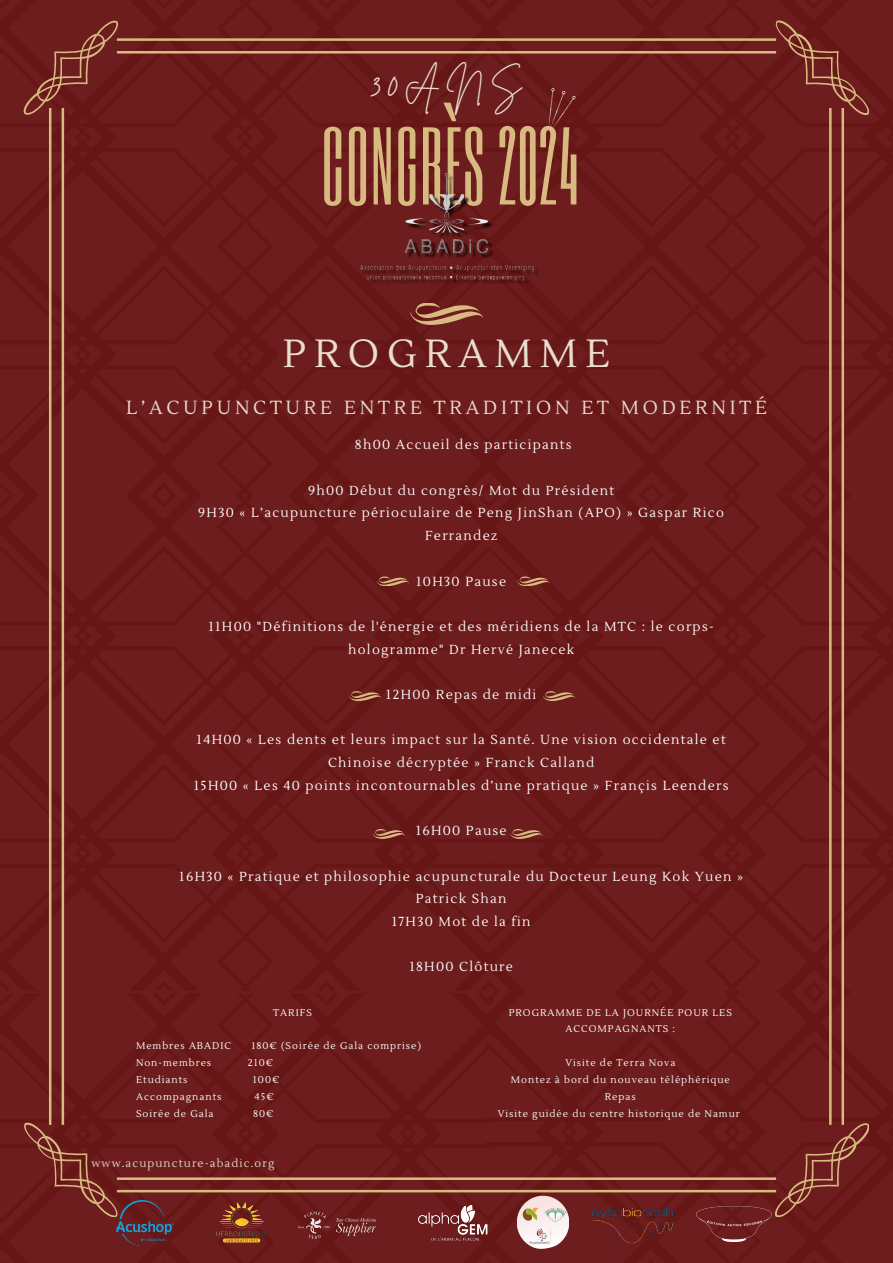
<style>
.page{position:relative;width:893px;height:1263px;background:#6d1d1d}
.page>*{position:absolute;margin:0;border:0;box-sizing:border-box;transform-origin:0 0}
.t1{font:91.43px "Six Caps";letter-spacing:.02em;color:#d8ba81}
.t2{font:39.15px "Lustria";letter-spacing:.2em;color:#e8ddcf}
.t3{font:32.92px "Brittany Signature";letter-spacing:.2em;color:#e8ddcf}
.t4{font:18.9px "Lustria";letter-spacing:.2em;color:#e8ddcf}
.t5{font:13.05px/22.6px "Lustria";letter-spacing:.1em;color:#fff;text-align:center}
.t6{font:11.1px "Lustria";letter-spacing:.1em;color:#e8ddcf}
.t7{font:9.75px/16.9px "Lustria";letter-spacing:.1em;color:#fff;text-align:center}
</style>
<div class="page">
<p class="t3" style="left:372px;top:64px;width:151px">30ANS</p>
<p class="t1" style="left:321px;top:104px;width:259px">CONGRÈS 2024</p>
<h2 class="t2" style="left:283px;top:330px;width:329px">PROGRAMME</h2>
<p class="t4" style="left:126px;top:396px;width:642px">L’ACUPUNCTURE ENTRE TRADITION ET MODERNITÉ</p>
<h4 class="t5" style="left:355px;top:434px;width:218px">8h00 Accueil des participants</h4>
<h5 class="t5" style="left:198px;top:479px;width:527px">9h00 Début du congrès/ Mot du Président<br>9H30 « L’acupuncture périoculaire de Peng JinShan (APO) » Gaspar Rico<br>Ferrandez</h5>
<h5 class="t5" style="left:416px;top:570px;width:91px">10H30 Pause</h5>
<h5 class="t5" style="left:208px;top:615px;width:507px">11H00 "Définitions de l'énergie et des méridiens de la MTC : le corps&shy;hologramme" Dr Hervé Janecek</h5>
<h5 class="t5" style="left:386px;top:683px;width:152px">12H00 Repas de midi</h5>
<h5 class="t5" style="left:194px;top:729px;width:536px">14H00 « Les dents et leurs impact sur la Santé. Une vision occidentale et<br>Chinoise décryptée » Franck Calland<br>15H00 « Les 40 points incontournables d’une pratique » Françis Leenders</h5>
<h5 class="t5" style="left:416px;top:820px;width:92px">16H00 Pause</h5>
<h5 class="t5" style="left:179px;top:865px;width:565px">16H30 « Pratique et philosophie acupuncturale du Docteur Leung Kok Yuen »<br>Patrick Shan<br>17H30 Mot de la fin</h5>
<h5 class="t5" style="left:409px;top:956px;width:105px">18H00 Clôture</h5>
<h5 class="t7" style="left:273px;top:1004px;width:40px">TARIFS</h5>
<p class="t7" style="left:136px;top:1038px;width:97px">Membres ABADIC</p>
<p class="t7" style="left:251px;top:1038px;width:171px">180€ (Soirée de Gala comprise)</p>
<p class="t7" style="left:136px;top:1055px;width:77px">Non-membres</p>
<p class="t7" style="left:248px;top:1055px;width:27px">210€</p>
<p class="t7" style="left:136px;top:1071px;width:53px">Etudiants</p>
<p class="t7" style="left:253px;top:1071px;width:28px">100€</p>
<p class="t7" style="left:136px;top:1088px;width:87px">Accompagnants</p>
<p class="t7" style="left:255px;top:1088px;width:21px">45€</p>
<p class="t7" style="left:136px;top:1105px;width:79px">Soirée de Gala</p>
<p class="t7" style="left:253px;top:1105px;width:22px">80€</p>
<p class="t7" style="left:509px;top:1004px;width:225px">PROGRAMME DE LA JOURNÉE POUR LES<br>ACCOMPAGNANTS :</p>
<p class="t7" style="left:565px;top:1055px;width:111px">Visite de Terra Nova</p>
<p class="t7" style="left:511px;top:1071px;width:220px">Montez à bord du nouveau téléphérique</p>
<p class="t7" style="left:605px;top:1088px;width:32px">Repas</p>
<p class="t7" style="left:497px;top:1105px;width:244px">Visite guidée du centre historique de Namur</p>
<h1 class="t6" style="left:91px;top:1156px;width:184px">www.acupuncture-abadic.org</h1>
</div>
